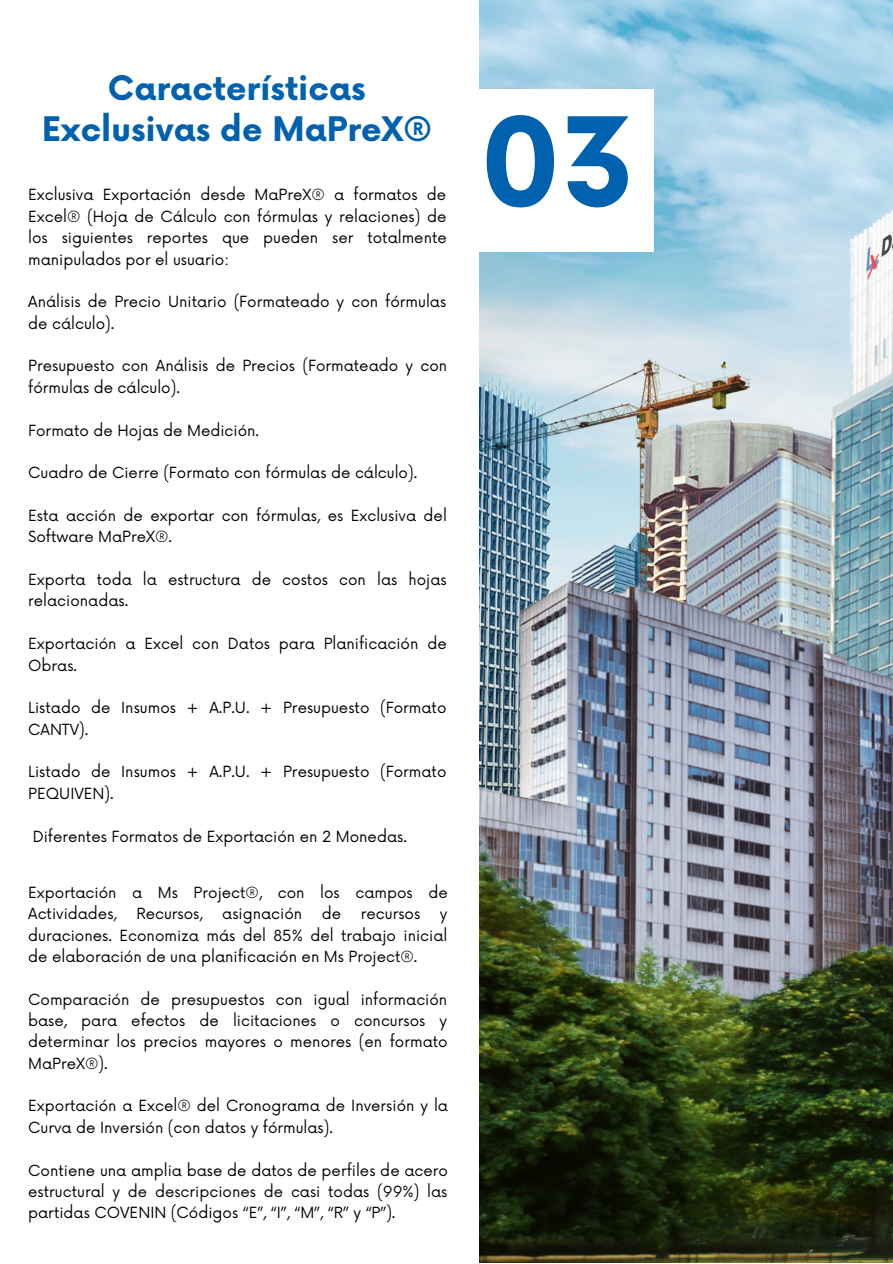
<style>
.page{position:relative;width:893px;height:1264px;background:#fff}
.page>*{position:absolute;margin:0;border:0;box-sizing:border-box;transform-origin:0 0}
.t1{font:700 119.85px "Now";color:#0061ae}
.t2{font:700 33px/41.5px "Now";color:#0061ae;text-align:center}
.t3{font:15px/21.3px "Now";color:#000}
</style>
<div class="page">
<img style="left:479px;top:0;width:413px;height:1262px">
<div style="left:461px;top:89px;width:192px;height:162px;background:#fff"></div>
<p class="t2" style="left:42px;top:69px;width:391px">Características<br>Exclusivas de MaPreX®</p>
<p class="t3" style="left:28px;top:185px;width:420px;text-align:justify">Exclusiva Exportación desde MaPreX® a formatos de Excel® (Hoja de Cálculo con fórmulas y relaciones) de los siguientes reportes que pueden ser totalmente manipulados por el usuario:</p>
<p class="t3" style="left:28px;top:292px;width:419px">Análisis de Precio Unitario (Formateado y con fórmulas de cálculo).</p>
<p class="t3" style="left:28px;top:356px;width:420px">Presupuesto con Análisis de Precios (Formateado y con fórmulas de cálculo).</p>
<p class="t3" style="left:28px;top:420px;width:232px">Formato de Hojas de Medición.</p>
<p class="t3" style="left:28px;top:463px;width:390px">Cuadro de Cierre (Formato con fórmulas de cálculo).</p>
<p class="t3" style="left:28px;top:505px;width:420px">Esta acción de exportar con fórmulas, es Exclusiva del<br>Software MaPreX®.</p>
<p class="t3" style="left:28px;top:570px;width:420px">Exporta toda la estructura de costos con las hojas relacionadas.</p>
<p class="t3" style="left:28px;top:634px;width:420px">Exportación a Excel con Datos para Planificación de<br>Obras.</p>
<p class="t3" style="left:28px;top:698px;width:420px">Listado de Insumos + A.P.U. + Presupuesto (Formato<br>CANTV).</p>
<p class="t3" style="left:28px;top:762px;width:420px">Listado de Insumos + A.P.U. + Presupuesto (Formato<br>PEQUIVEN).</p>
<p class="t3" style="left:33px;top:826px;width:375px">Diferentes Formatos de Exportación en 2 Monedas.</p>
<p class="t3" style="left:28px;top:882px;width:421px">Exportación a Ms Project®, con los campos de<br>Actividades,</p>
<p class="t3" style="left:136px;top:903px;width:68px">Recursos,</p>
<p class="t3" style="left:222px;top:903px;width:81px">asignación</p>
<p class="t3" style="left:322px;top:903px;width:21px">de</p>
<p class="t3" style="left:361px;top:903px;width:61px">recursos</p>
<p class="t3" style="left:28px;top:903px;width:421px;text-align:justify;text-indent:411px">y duraciones. Economiza más del 85% del trabajo inicial de elaboración de una planificación en Ms Project®.</p>
<p class="t3" style="left:28px;top:989px;width:421px;text-align:justify">Comparación de presupuestos con igual información base, para efectos de licitaciones o concursos y determinar los precios mayores o menores (en formato MaPreX®).</p>
<p class="t3" style="left:28px;top:1096px;width:421px">Exportación a Excel® del Cronograma de Inversión y la<br>Curva de Inversión (con datos y fórmulas).</p>
<p class="t3" style="left:28px;top:1160px;width:421px;text-align:justify">Contiene una amplia base de datos de perfiles de acero estructural y de descripciones de casi todas (99%) las partidas COVENIN (Códigos “E”, “I”, “M”, “R” y “P”).</p>
<p class="t1" style="left:479px;top:98px;width:157px">03</p>
</div>
